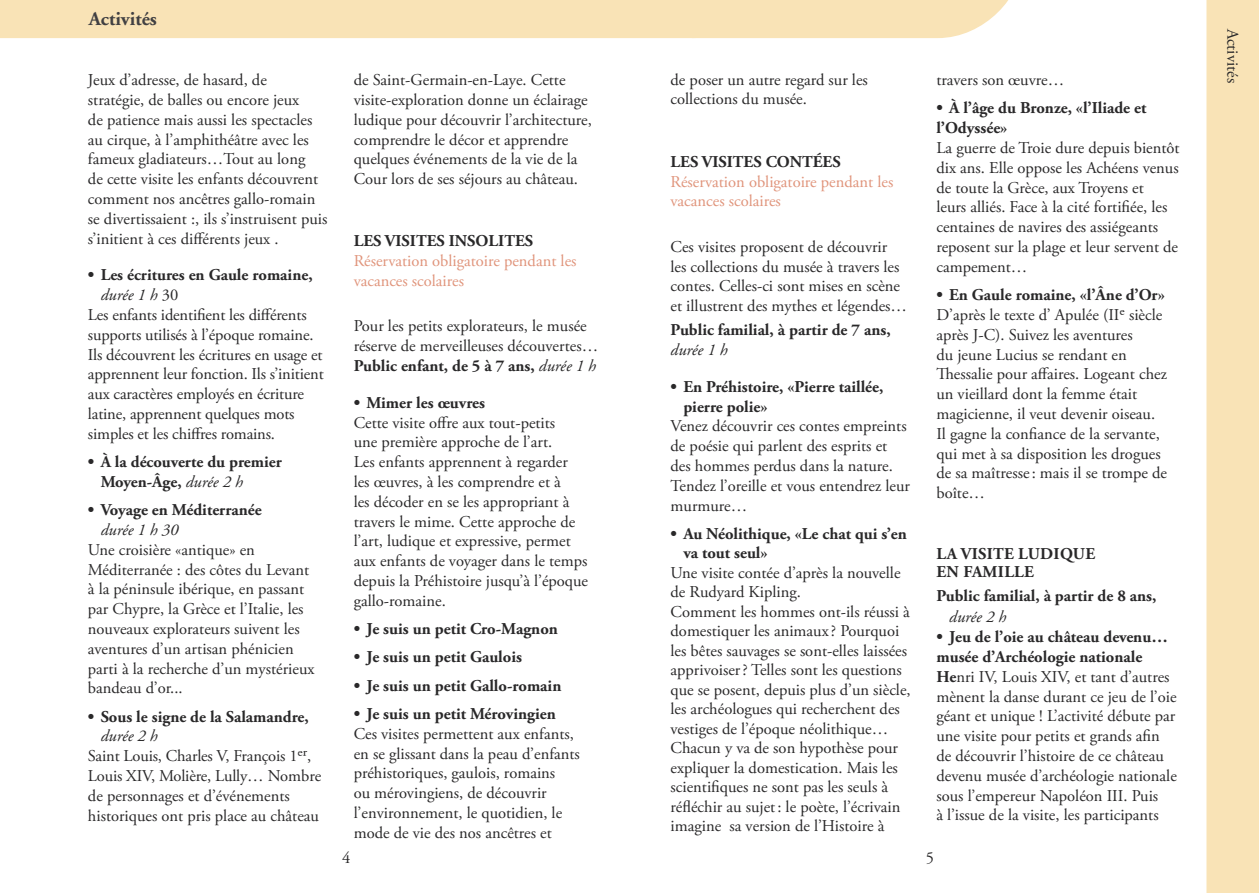
<style>
.page{position:relative;width:1259px;height:893px;background:#fff}
.page>*{position:absolute;margin:0;border:0;box-sizing:border-box;transform-origin:0 0}
.t1{font:700 19.5px "Adobe Garamond";color:#414042}
.t2{font:16.5px/19.8px "Adobe Garamond Pro";color:#292829}
.t3{font:700 16.5px/19.8px "Adobe Garamond Pro";color:#292829}
.t4{font:16.5px/19.8px "Adobe Garamond Pro";color:#e0947b}
.t5{font:italic 16.5px "Adobe Garamond Pro";color:#292829}
.t6{font:700 16.5px/18px "Adobe Garamond Pro";letter-spacing:.02em;color:#292829}
.s1{font-style:normal}
.s2{font-weight:400;font-style:italic}
.s3{font-weight:700;color:#292829}
.s4{font-weight:700}
.s5{font-style:italic}
</style>
<div class="page">
<div style="left:1206px;top:0;width:53px;height:893px;background:#f9e3b6"></div>
<div style="left:0;top:0;width:1008px;height:38px;background:#f9e3b6"></div>
<p class="t1" style="left:89px;top:9px;width:69px">Activités</p>
<p class="t2" style="left:88px;top:71px;width:241px">Jeux d’adresse, de hasard, de<br>stratégie, de balles ou encore jeux<br>de patience mais aussi les spectacles au cirque, à l’amphithéâtre avec les fameux gladiateurs…Tout au long<br>de cette visite les enfants découvrent comment nos ancêtres gallo-romain se divertissaient :, ils s’instruisent puis s’initient à ces différents jeux .</p>
<p class="t3" style="left:88px;top:266px;width:226px">• Les écritures en Gaule romaine,</p>
<p class="t5" style="left:101px;top:285px;width:79px">durée 1 h <span class="s1">30</span></p>
<p class="t2" style="left:88px;top:305px;width:220px">Les enfants identifient les différents</p>
<p class="t2" style="left:88px;top:325px;width:227px">supports utilisés à l’époque romaine.</p>
<p class="t2" style="left:88px;top:345px;width:236px">Ils découvrent les écritures en usage et</p>
<p class="t2" style="left:88px;top:365px;width:237px">apprennent leur fonction. Ils s’initient</p>
<p class="t2" style="left:88px;top:385px;width:218px">aux caractères employés en écriture</p>
<p class="t2" style="left:88px;top:404px;width:208px">latine, apprennent quelques mots</p>
<p class="t2" style="left:88px;top:424px;width:189px">simples et les chiffres romains.</p>
<p class="t3" style="left:101px;top:452px;width:183px;text-indent:-13px">• À la découverte du premier<br>Moyen-Âge, <span class="s2">durée 2 h</span></p>
<p class="t3" style="left:88px;top:500px;width:175px">• Voyage en Méditerranée</p>
<p class="t5" style="left:101px;top:520px;width:79px">durée 1 h 30</p>
<p class="t2" style="left:88px;top:540px;width:168px">Une croisière «antique» en</p>
<p class="t2" style="left:88px;top:560px;width:223px">Méditerranée : des côtes du Levant</p>
<p class="t2" style="left:88px;top:580px;width:218px">à la péninsule ibérique, en passant</p>
<p class="t2" style="left:88px;top:600px;width:217px">par Chypre, la Grèce et l’Italie, les</p>
<p class="t2" style="left:88px;top:619px;width:213px">nouveaux explorateurs suivent les</p>
<p class="t2" style="left:88px;top:639px;width:207px">aventures d’un artisan phénicien</p>
<p class="t2" style="left:88px;top:659px;width:228px">parti à la recherche d’un mystérieux</p>
<p class="t2" style="left:88px;top:679px;width:96px">bandeau d’or...</p>
<p class="t3" style="left:88px;top:707px;width:222px">• Sous le signe de la Salamandre,</p>
<p class="t5" style="left:101px;top:726px;width:59px">durée 2 h</p>
<p class="t2" style="left:88px;top:747px;width:225px">Saint Louis, Charles V, François 1er,</p>
<p class="t2" style="left:88px;top:766px;width:235px">Louis XIV, Molière, Lully… Nombre</p>
<p class="t2" style="left:88px;top:786px;width:203px">de personnages et d’événements</p>
<p class="t2" style="left:88px;top:806px;width:233px">historiques ont pris place au château</p>
<p class="t2" style="left:354px;top:71px;width:240px">de Saint-Germain-en-Laye. Cette visite-exploration donne un éclairage ludique pour découvrir l’architecture, comprendre le décor et apprendre quelques événements de la vie de la Cour lors de ses séjours au château.</p>
<p class="t4" style="left:354px;top:232px;width:224px"><span class="s3">LES VISITES INSOLITES<br></span>Réservation obligatoire pendant les vacances scolaires</p>
<p class="t2" style="left:354px;top:317px;width:246px">Pour les petits explorateurs, le musée réserve de merveilleuses découvertes…<br><span class="s4">Public enfant, de 5 à 7 ans,</span> <span class="s5">durée 1 h</span></p>
<p class="t2" style="left:354px;top:393px;width:236px"><span class="s4">• Mimer les œuvres<br></span>Cette visite offre aux tout-petits<br>une première approche de l’art.<br>Les enfants apprennent à regarder<br>les œuvres, à les comprendre et à<br>les décoder en se les appropriant à travers le mime. Cette approche de l’art, ludique et expressive, permet aux enfants de voyager dans le temps depuis la Préhistoire jusqu’à l’époque gallo-romaine.</p>
<p class="t3" style="left:354px;top:619px;width:206px">• Je suis un petit Cro-Magnon</p>
<p class="t3" style="left:354px;top:648px;width:170px">• Je suis un petit Gaulois</p>
<p class="t3" style="left:354px;top:676px;width:209px">• Je suis un petit Gallo-romain</p>
<p class="t2" style="left:354px;top:704px;width:228px"><span class="s4">• Je suis un petit Mérovingien </span>Ces visites permettent aux enfants, en se glissant dans la peau d’enfants préhistoriques, gaulois, romains<br>ou mérovingiens, de découvrir l’environnement, le quotidien, le mode de vie des nos ancêtres et</p>
<p class="t2" style="left:670px;top:70px;width:199px">de poser un autre regard sur les collections du musée.</p>
<p class="t4" style="left:670px;top:152px;width:224px"><span class="s3">LES VISITES CONTÉES<br></span>Réservation obligatoire pendant les vacances scolaires</p>
<p class="t2" style="left:670px;top:237px;width:238px">Ces visites proposent de découvrir<br>les collections du musée à travers les contes. Celles-ci sont mises en scène et illustrent des mythes et légendes…</p>
<p class="t3" style="left:670px;top:320px;width:222px">Public familial, à partir de 7 ans, <span class="s2">durée 1 h</span></p>
<p class="t3" style="left:670px;top:377px;width:214px">• En Préhistoire, «Pierre taillée,</p>
<p class="t3" style="left:683px;top:397px;width:86px">pierre polie»</p>
<p class="t2" style="left:670px;top:417px;width:238px">Venez découvrir ces contes empreints</p>
<p class="t2" style="left:670px;top:437px;width:218px">de poésie qui parlent des esprits et</p>
<p class="t2" style="left:670px;top:456px;width:224px">des hommes perdus dans la nature.</p>
<p class="t2" style="left:670px;top:476px;width:240px">Tendez l’oreille et vous entendrez leur</p>
<p class="t2" style="left:670px;top:496px;width:78px">murmure…</p>
<p class="t3" style="left:670px;top:524px;width:238px">• Au Néolithique, «Le chat qui s’en</p>
<p class="t3" style="left:683px;top:543px;width:86px">va tout seul»</p>
<p class="t2" style="left:670px;top:563px;width:231px">Une visite contée d’après la nouvelle</p>
<p class="t2" style="left:670px;top:583px;width:132px">de Rudyard Kipling.</p>
<p class="t2" style="left:670px;top:602px;width:241px">Comment les hommes ont-ils réussi à</p>
<p class="t2" style="left:670px;top:622px;width:230px">domestiquer les animaux ? Pourquoi</p>
<p class="t2" style="left:670px;top:641px;width:238px">les bêtes sauvages se sont-elles laissées</p>
<p class="t2" style="left:670px;top:661px;width:233px">apprivoiser ? Telles sont les questions</p>
<p class="t2" style="left:670px;top:680px;width:242px">que se posent, depuis plus d’un siècle,</p>
<p class="t2" style="left:670px;top:700px;width:231px">les archéologues qui recherchent des</p>
<p class="t2" style="left:670px;top:719px;width:219px">vestiges de l’époque néolithique…</p>
<p class="t2" style="left:670px;top:739px;width:228px">Chacun y va de son hypothèse pour</p>
<p class="t2" style="left:670px;top:758px;width:229px">expliquer la domestication. Mais les</p>
<p class="t2" style="left:670px;top:778px;width:219px">scientifiques ne sont pas les seuls à</p>
<p class="t2" style="left:670px;top:797px;width:231px">réfléchir au sujet: le poète, l’écrivain</p>
<p class="t2" style="left:670px;top:817px;width:215px">imagine sa version de l’Histoire à</p>
<p class="t2" style="left:936px;top:71px;width:129px">travers son œuvre…</p>
<p class="t2" style="left:936px;top:99px;width:245px"><span class="s4">• À l’âge du Bronze, «l’Iliade et l’Odyssée»<br></span>La guerre de Troie dure depuis bientôt dix ans. Elle oppose les Achéens venus de toute la Grèce, aux Troyens et<br>leurs alliés. Face à la cité fortifiée, les centaines de navires des assiégeants reposent sur la plage et leur servent de campement…</p>
<p class="t2" style="left:936px;top:286px;width:232px"><span class="s4">• En Gaule romaine, «l’Âne d’Or»<br></span>D’après le texte d’ Apulée (IIe siècle après J-C). Suivez les aventures<br>du jeune Lucius se rendant en<br>Thessalie pour affaires. Logeant chez un vieillard dont la femme était magicienne, il veut devenir oiseau.<br>Il gagne la confiance de la servante, qui met à sa disposition les drogues de sa maîtresse: mais il se trompe de boîte…</p>
<p class="t6" style="left:936px;top:545px;width:160px">LA VISITE LUDIQUE<br>EN FAMILLE</p>
<p class="t3" style="left:949px;top:585px;width:209px;line-height:21.6px;text-indent:-13px">Public familial, à partir de 8 ans, <span class="s2">durée 2 h</span></p>
<p class="t2" style="left:936px;top:628px;width:242px"><span class="s4">• Jeu de l’oie au château devenu… musée d’Archéologie nationale He</span>nri IV, Louis XIV, et tant d’autres mènent la danse durant ce jeu de l’oie géant et unique ! L’activité débute par une visite pour petits et grands afin de découvrir l’histoire de ce château devenu musée d’archéologie nationale sous l’empereur Napoléon III. Puis<br>à l’issue de la visite, les participants</p>
<p class="t2" style="left:342px;top:848px;width:10px">4</p>
<p class="t2" style="left:925px;top:848px;width:10px">5</p>
<p class="t2" style="left:1242px;top:29px;width:56px;rotate:90deg">Activités</p>
</div>
